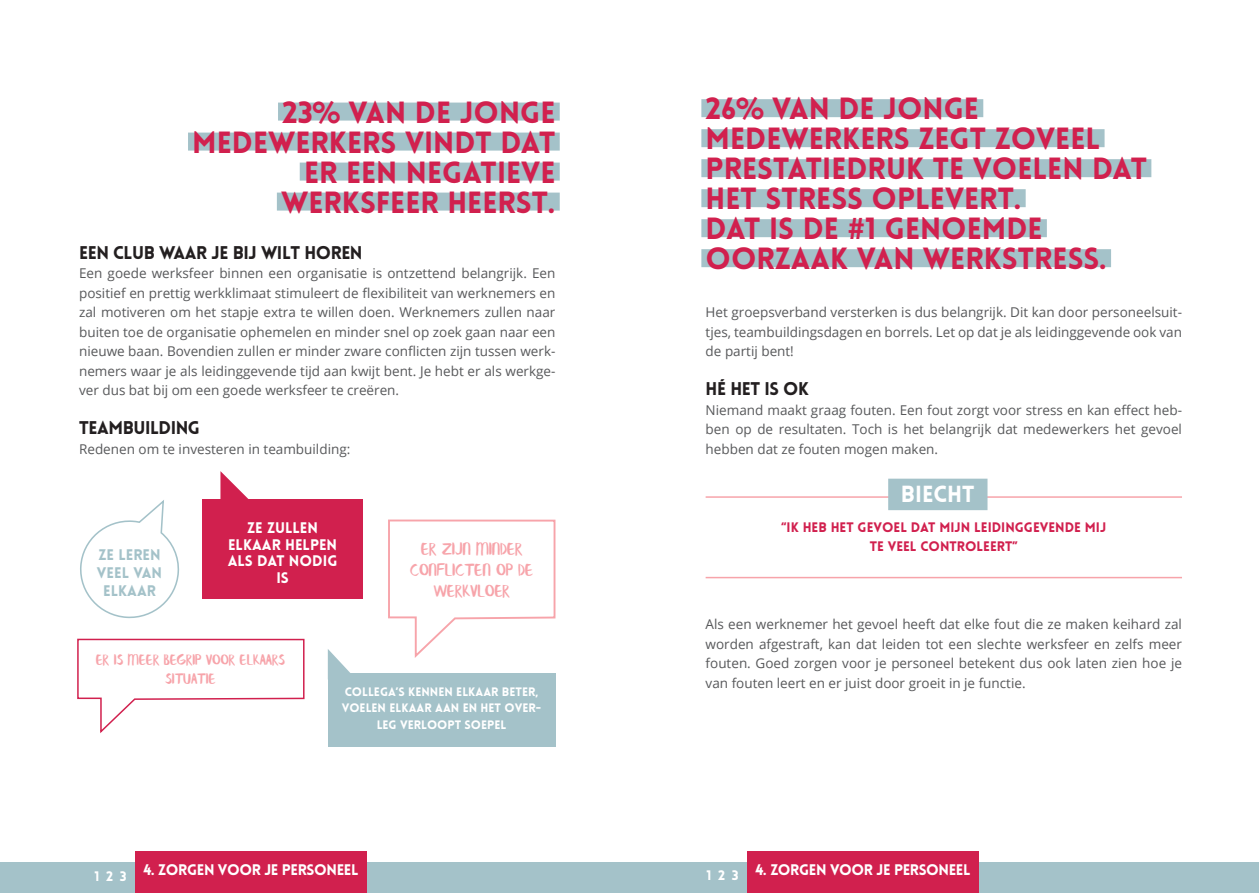
<style>
.page{position:relative;width:1259px;height:893px;background:#fff}
.page>*{position:absolute;margin:0;border:0;box-sizing:border-box;transform-origin:0 0}
.quote_rood_blauw{font:900 30px "Lovelo";color:#d1204e}
.blokjes_blauw{font:900 22.8px "Lovelo";color:#fff}
.broodtekst{font:19.2px/21px "Banaue";letter-spacing:-.01em;color:#f7a4aa;text-align:center}
.kop_2{font:900 18px "Lovelo";letter-spacing:-.025em;color:#231f20}
.broodtekst-2{font:16.5px/19.5px "Banaue";letter-spacing:-.01em;color:#f7a4aa;text-align:center}
.broodtekst-3{font:900 15px "Lovelo";letter-spacing:-.025em;color:#fff}
.broodtekst-4{font:900 15px/16.5px "Lovelo";color:#fff;text-align:center}
.broodtekst-5{font:900 15px/18px "Lovelo";color:#a4c2c9;text-align:center}
.broodtekst-6{font:13.5px/19.5px "Open Sans";color:#57585a;text-align:justify}
.quote_tussen_strepen{font:900 13.5px/19.5px "Lovelo";color:#d1204e;text-align:center}
.t1{font:900 13.5px "Lovelo";color:#fff}
.broodtekst-7{font:900 12px/16.5px "Lovelo";color:#fff;text-align:center}
.s1{font-family:"Avenir"}
</style>
<div class="page">
<div style="left:278px;top:103px;width:282px;height:18px;background:#a4c2c9"></div>
<div style="left:188px;top:133px;width:372px;height:18px;background:#a4c2c9"></div>
<div style="left:300px;top:163px;width:260px;height:18px;background:#a4c2c9"></div>
<div style="left:277px;top:193px;width:283px;height:18px;background:#a4c2c9"></div>
<svg style="left:388px;top:519px;width:168px;height:139px"></svg>
<svg style="left:77px;top:638px;width:228px;height:95px"></svg>
<div style="left:327px;top:673px;width:228px;height:73px;background:#a4c2c9"></div>
<svg style="left:328px;top:649px;width:22px;height:24px"></svg>
<svg style="left:80px;top:500px;width:100px;height:119px"></svg>
<div style="left:202px;top:500px;width:160px;height:99px;background:#d1204e"></div>
<svg style="left:220px;top:471px;width:32px;height:29px"></svg>
<hr style="left:705px;top:496px;width:477px;height:2px;background:#f7a4aa">
<hr style="left:705px;top:577px;width:477px;height:1px;background:#f7a4aa">
<div style="left:701px;top:99px;width:282px;height:18px;background:#a4c2c9"></div>
<div style="left:701px;top:129px;width:403px;height:18px;background:#a4c2c9"></div>
<div style="left:701px;top:159px;width:450px;height:18px;background:#a4c2c9"></div>
<div style="left:701px;top:189px;width:324px;height:18px;background:#a4c2c9"></div>
<div style="left:701px;top:219px;width:346px;height:18px;background:#a4c2c9"></div>
<div style="left:701px;top:249px;width:410px;height:18px;background:#a4c2c9"></div>
<div style="left:888px;top:479px;width:99px;height:31px;background:#a4c2c9"></div>
<div style="left:0;top:863px;width:630px;height:30px;background:#a4c2c9"></div>
<div style="left:629px;top:863px;width:630px;height:30px;background:#a4c2c9"></div>
<div style="left:135px;top:852px;width:232px;height:41px;background:#d1204e"></div>
<div style="left:747px;top:852px;width:232px;height:41px;background:#d1204e"></div>
<p class="quote_rood_blauw" style="left:282px;top:93px;width:275px">23<span class="s1">%</span> VAN DE JONGE</p>
<p class="quote_rood_blauw" style="left:192px;top:123px;width:365px">MEDEWERKERS VINDT DAT</p>
<p class="quote_rood_blauw" style="left:304px;top:153px;width:253px">ER EEN NEGATIEVE</p>
<p class="quote_rood_blauw" style="left:281px;top:183px;width:276px">WERKSFEER HEERST.</p>
<p class="kop_2" style="left:79px;top:241px;width:285px">EEN CLUB WAAR JE BIJ WILT HOREN</p>
<p class="broodtekst-6" style="left:79px;top:263px;width:478px">Een goede werksfeer binnen een organisatie is ontzettend belangrijk. Een positief en prettig werkklimaat stimuleert de flexibiliteit van werknemers en zal motiveren om het stapje extra te willen doen. Werknemers zullen naar buiten toe de organisatie ophemelen en minder snel op zoek gaan naar een nieuwe baan. Bovendien zullen er minder zware conflicten zijn tussen werk&shy;nemers waar je als leidinggevende tijd aan kwijt bent. Je hebt er als werkge&shy;ver dus bat bij om een goede werksfeer te creëren.</p>
<p class="kop_2" style="left:79px;top:417px;width:122px">TEAMBUILDING</p>
<p class="broodtekst-6" style="left:79px;top:439px;width:273px">Redenen om te investeren in teambuilding:</p>
<p class="broodtekst-5" style="left:98px;top:546px;width:64px">ZE LEREN</p>
<p class="broodtekst-5" style="left:97px;top:564px;width:67px">VEEL VAN<br>ELKAAR</p>
<p class="broodtekst-4" style="left:228px;top:520px;width:111px">ZE ZULLEN<br>ELKAAR HELPEN</p>
<p class="broodtekst-4" style="left:228px;top:553px;width:111px">ALS DAT NODIG<br>IS</p>
<p class="broodtekst-2" style="left:96px;top:651px;width:191px">ER IS MEER BEGRIP VOOR ELKAARS<br>SITUATIE</p>
<p class="broodtekst" style="left:410px;top:539px;width:125px">ER ZIJN MINDER<br>CONFLICTEN OP DE<br>WERKVLOER</p>
<p class="broodtekst-7" style="left:342px;top:683px;width:201px">COLLEGA’S KENNEN ELKAAR BETER,<br>VOELEN ELKAAR AAN EN HET OVER-<br>LEG VERLOOPT SOEPEL</p>
<p class="quote_rood_blauw" style="left:705px;top:90px;width:275px">26<span class="s1">%</span> VAN DE JONGE</p>
<p class="quote_rood_blauw" style="left:705px;top:120px;width:396px">MEDEWERKERS ZEGT ZOVEEL</p>
<p class="quote_rood_blauw" style="left:705px;top:150px;width:443px">PRESTATIEDRUK TE VOELEN DAT</p>
<p class="quote_rood_blauw" style="left:705px;top:180px;width:317px">HET STRESS OPLEVERT.</p>
<p class="quote_rood_blauw" style="left:705px;top:210px;width:338px">DAT IS DE <span class="s1">#</span>1 GENOEMDE</p>
<p class="quote_rood_blauw" style="left:705px;top:240px;width:403px">OORZAAK VAN WERKSTRESS.</p>
<p class="broodtekst-6" style="left:705px;top:302px;width:478px">Het groepsverband versterken is dus belangrijk. Dit kan door personeelsui - tjes, teambuildingsdagen en borrels. Let op dat je als leidinggevende ook van de partij bent!</p>
<p class="kop_2" style="left:705px;top:378px;width:105px">HÉ HET IS OK</p>
<p class="broodtekst-6" style="left:705px;top:400px;width:478px">Niemand maakt graag fouten. Een fout zorgt voor stress en kan effect heb&shy;ben op de resultaten. Toch is het belangrijk dat medewerkers het gevoel hebben dat ze fouten mogen maken.</p>
<p class="blokjes_blauw" style="left:901px;top:479px;width:75px">BIECHT</p>
<p class="quote_tussen_strepen" style="left:781px;top:517px;width:326px">“IK HEB HET GEVOEL DAT MIJN LEIDINGGEVENDE MIJ<br>TE VEEL CONTROLEERT”</p>
<p class="broodtekst-6" style="left:705px;top:614px;width:478px">Als een werknemer het gevoel heeft dat elke fout die ze maken keihard zal worden afgestraft, kan dat leiden tot een slechte werksfeer en zelfs meer fouten. Goed zorgen voor je personeel betekent dus ook laten zien hoe je van fouten leert en er juist door groeit in je functie.</p>
<p class="broodtekst-3" style="left:143px;top:860px;width:216px">4. ZORGEN VOOR JE PERSONEEL</p>
<p class="broodtekst-3" style="left:755px;top:860px;width:216px">4. ZORGEN VOOR JE PERSONEEL</p>
<p class="t1" style="left:94px;top:868px;width:34px">1 2 3</p>
<p class="t1" style="left:706px;top:867px;width:34px">1 2 3</p>
</div>
